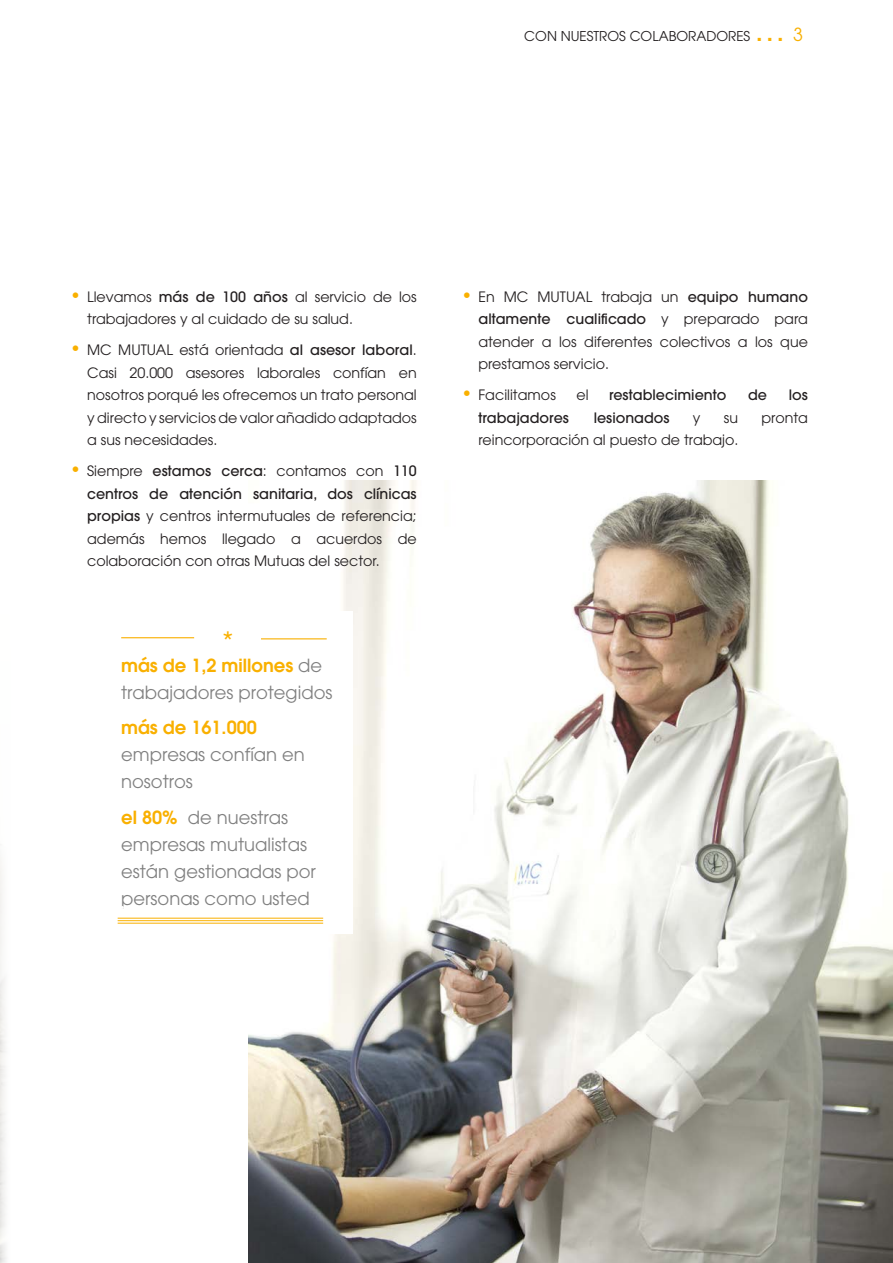
<style>
.page{position:relative;width:893px;height:1263px;background:#fff}
.page>*{position:absolute;margin:0;border:0;box-sizing:border-box;transform-origin:0 0}
.t1{font:31.5px "Frutiger Neue LT Pro";color:#f9b000}
.t2{font:500 22.5px "ITC Avant Garde Std";color:#f9b000}
.t3{font:18px/27px "ITC Avant Garde Pro";color:#808080}
.t4{font:14.25px/22.5px "ITC Avant Garde Pro";color:#231f20;text-align:justify}
.t5{font:500 14.25px "ITC Avant Garde Std";color:#231f20}
.t6{font:13.5px "ITC Avant Garde Pro";color:#231f20}
.s1{font-family:"ITC Avant Garde Pro";font-size:18px}
.s2{font-family:"ITC Avant Garde Std";font-weight:500;font-size:18px;color:#f9b000}
.s3{font-family:"ITC Avant Garde Std";font-weight:500}
.s4{font-family:"ITC Avant Garde Std";font-weight:600;color:#f9b000}
</style>
<div class="page">
<img style="left:249px;top:480px;width:644px;height:783px">
<div style="left:108px;top:611px;width:245px;height:322px;background:#fff"></div>
<hr style="left:121px;top:637px;width:73px;height:1px;background:#f9b000">
<hr style="left:254px;top:638px;width:73px;height:1px;background:#f9b000">
<hr style="left:118px;top:918px;width:205px;height:1px;background:#f9b000">
<hr style="left:118px;top:920px;width:205px;height:1px;background:#f9b000">
<hr style="left:118px;top:923px;width:205px;height:1px;background:#f9b000">
<div style="left:210px;top:632px;width:51px;height:25px;background:#fff"></div>
<p class="t6" style="left:524px;top:28px;width:228px">CON NUESTROS COLABORADORES</p>
<p class="t1" style="left:754px;top:11px;width:50px">… <span class="s1">3</span></p>
<p class="t4" style="left:87px;top:285px;width:331px;text-indent:-17px"><span class="s2">•</span> Llevamos <span class="s3">más de 100 años</span> al servicio de los trabajadores y al cuidado de su salud.</p>
<p class="t4" style="left:87px;top:339px;width:331px;text-indent:-17px"><span class="s2">•</span> MC MUTUAL está orientada <span class="s3">al asesor laboral</span>.<br>Casi 20.000 asesores laborales confían en nosotros porqué les ofrecemos un trato personal y directo y servicios de valor añadido adaptados a sus necesidades.</p>
<p class="t4" style="left:87px;top:460px;width:331px;text-indent:-17px"><span class="s2">•</span> Siempre <span class="s3">estamos cerca</span>: contamos con <span class="s3">110 centros de atención sanitaria, dos clínicas propias</span> y centros intermutuales de referencia; además hemos llegado a acuerdos de colaboración con otras Mutuas del sector.</p>
<p class="t2" style="left:222px;top:626px;width:14px">*</p>
<p class="t3" style="left:121px;top:651px;width:213px"><span class="s4">más de 1,2 millones</span> de trabajadores protegidos</p>
<p class="t3" style="left:121px;top:714px;width:185px"><span class="s4">más de 161.000 </span>empresas confían en nosotros</p>
<p class="t3" style="left:121px;top:803px;width:196px"><span class="s4">el 80%</span> de nuestras empresas mutualistas están gestionadas por personas como usted</p>
<p class="t4" style="left:478px;top:285px;width:331px;text-indent:-17px"><span class="s2">•</span> En MC MUTUAL trabaja un <span class="s3">equipo humano altamente cualificado</span> y preparado para atender a los diferentes colectivos a los que prestamos servicio.</p>
<p class="t4" style="left:461px;top:384px;width:96px"><span class="s2">•</span> Facilitamos</p>
<p class="t4" style="left:576px;top:384px;width:14px">el</p>
<p class="t5" style="left:609px;top:386px;width:119px">restablecimiento</p>
<p class="t5" style="left:748px;top:386px;width:20px">de</p>
<p class="t5" style="left:789px;top:386px;width:21px">los</p>
<p class="t5" style="left:478px;top:409px;width:92px">trabajadores</p>
<p class="t5" style="left:594px;top:409px;width:77px">lesionados</p>
<p class="t4" style="left:693px;top:406px;width:9px">y</p>
<p class="t4" style="left:724px;top:406px;width:16px">su</p>
<p class="t4" style="left:761px;top:406px;width:48px">pronta</p>
<p class="t4" style="left:478px;top:429px;width:262px">reincorporación al puesto de trabajo.</p>
</div>
